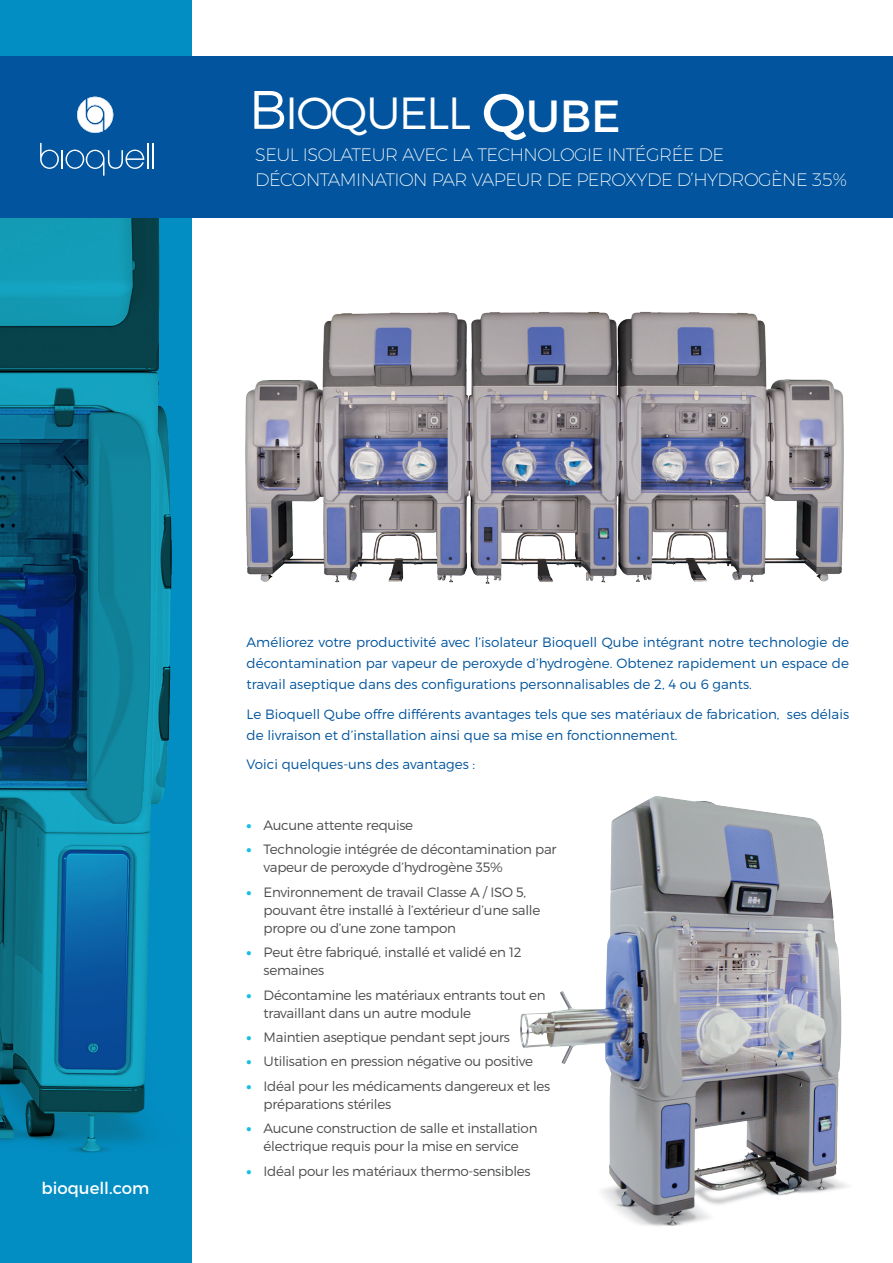
<style>
.page{position:relative;width:893px;height:1263px;background:#fff}
.page>*{position:absolute;margin:0;border:0;box-sizing:border-box;transform-origin:0 0}
.t1{font:300 45px "Montserrat";letter-spacing:-.04em;color:#fff}
.t2{font:200 18px/25.2px "Montserrat";letter-spacing:-.03em;color:#fff}
.t3{font:16.5px "Montserrat";color:#fff}
.t4{font:300 13.5px/18px "Montserrat";letter-spacing:-.02em;color:#4b4c4d}
.t5{font:300 13.5px/21px "Montserrat";color:#01549d;text-align:justify}
.s1{font-size:54px}
.s2{font-weight:400;font-size:54px}
.s3{font-weight:400}
.s4{font-weight:900;color:#18bedf}
</style>
<div class="page">
<svg style="left:0;top:0;width:191px;height:1263px;background:#09769d"></svg>
<div style="left:0;top:56px;width:893px;height:162px;background:#01549d"></div>
<hr style="left:152px;top:143px;width:2px;height:25px;background:#fff">
<svg style="left:40px;top:143px;width:108px;height:33px"></svg>
<svg style="left:77px;top:96px;width:37px;height:37px"></svg>
<img style="left:245px;top:311px;width:599px;height:273px">
<img style="left:520px;top:796px;width:328px;height:430px">
<h1 class="t1" style="left:249px;top:85px;width:374px"><span class="s1">B</span>IOQUELL <span class="s2">Q</span><span class="s3">UBE</span></h1>
<h2 class="t2" style="left:255px;top:141px;width:594px">SEUL ISOLATEUR AVEC LA TECHNOLOGIE INTÉGRÉE DE<br>DÉCONTAMINATION PAR VAPEUR DE PEROXYDE D’HYDROGÈNE 35%</h2>
<p class="t3" style="left:41px;top:1178px;width:109px">bioquell.com</p>
<p class="t5" style="left:247px;top:632px;width:604px">Améliorez votre productivité avec l’isolateur Bioquell Qube intégrant notre technologie de décontamination par vapeur de peroxyde d’hydrogène. Obtenez rapidement un espace de travail aseptique dans des configurations personnalisables de 2, 4 ou 6 gants.</p>
<p class="t5" style="left:247px;top:703px;width:604px">Le Bioquell Qube offre différents avantages tels que ses matériaux de fabrication, ses délais de livraison et d’installation ainsi que sa mise en fonctionnement.</p>
<p class="t5" style="left:247px;top:754px;width:230px">Voici quelques-uns des avantages :</p>
<p class="t4" style="left:247px;top:815px;width:168px"><span class="s4">•</span> Aucune attente requise</p>
<p class="t4" style="left:264px;top:840px;width:294px;text-indent:-17px"><span class="s4">•</span> Technologie intégrée de décontamination par vapeur de peroxyde d’hydrogène 35%</p>
<p class="t4" style="left:264px;top:882px;width:278px;text-indent:-17px"><span class="s4">•</span> Environnement de travail Classe A / ISO 5, pouvant être installé à l’extérieur d’une salle propre ou d’une zone tampon</p>
<p class="t4" style="left:264px;top:943px;width:260px;text-indent:-17px"><span class="s4">•</span> Peut être fabriqué, installé et validé en 12 semaines</p>
<p class="t4" style="left:264px;top:985px;width:284px;text-indent:-17px"><span class="s4">•</span> Décontamine les matériaux entrants tout en travaillant dans un autre module</p>
<p class="t4" style="left:247px;top:1028px;width:265px"><span class="s4">•</span> Maintien aseptique pendant sept jours</p>
<p class="t4" style="left:247px;top:1052px;width:288px"><span class="s4">•</span> Utilisation en pression négative ou positive</p>
<p class="t4" style="left:264px;top:1077px;width:288px;text-indent:-17px"><span class="s4">•</span> Idéal pour les médicaments dangereux et les préparations stériles</p>
<p class="t4" style="left:247px;top:1119px;width:292px;text-align:center"><span class="s4">•</span> Aucune construction de salle et installation électrique requis pour la mise en service</p>
<p class="t4" style="left:247px;top:1162px;width:285px"><span class="s4">•</span> Idéal pour les matériaux thermo-sensibles</p>
</div>
